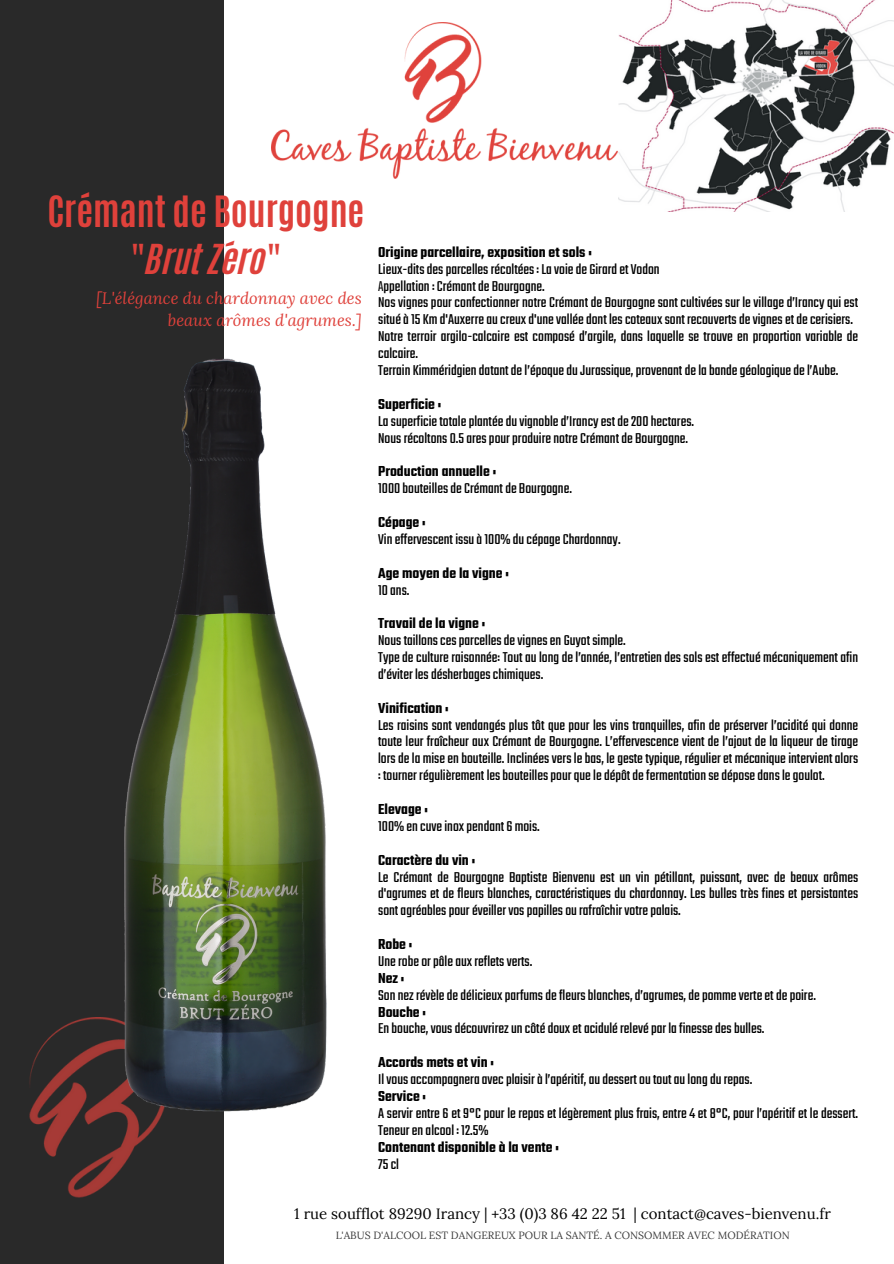
<style>
.page{position:relative;width:894px;height:1264px;background:#fff}
.page>*{position:absolute;margin:0;border:0;box-sizing:border-box;transform-origin:0 0}
.t1{font:700 36px "Antonio";color:#df413b}
.t2{font:34.5px "CA Generated";color:#df413b}
.t3{font:italic 16.5px/22.5px "Lora";color:#df413b;text-align:right}
.t4{font:15.75px/16.8px "Teko";color:#000}
.t5{font:600 15.75px/16.8px "Teko";color:#000}
.t6{font:15px "Lora";color:#000}
.t7{font:10.5px "Lora";color:#000}
.s1{font-family:"Antonio";font-weight:700}
.s2{font-weight:600}
.s3{font-weight:300}
.s4{font-weight:400}
</style>
<div class="page">
<div style="left:0;top:0;width:223px;height:1263px;background:#292929"></div>
<img style="left:29px;top:1017px;width:124px;height:181px">
<img style="left:94px;top:331px;width:233px;height:799px">
<img style="left:271px;top:23px;width:346px;height:155px">
<img style="left:618px;top:0;width:275px;height:211px">
<h2 class="t1" style="left:47px;top:185px;width:318px">Crémant de Bourgogne</h2>
<h2 class="t2" style="left:130px;top:234px;width:153px"><span class="s1">"</span>Brut Zéro<span class="s1">"</span></h2>
<h2 class="t3" style="left:96px;top:286px;width:267px">[L'élégance du chardonnay avec des beaux arômes d'agrumes.]</h2>
<h1 class="t4" style="left:378px;top:245px;width:481px"><span class="s2">Origine parcellaire, exposition et sols :<br></span>Lieux-ditsdesparcellesrécoltées:LavoiedeGirardetVodon<br><span class="s3">A</span>ppellation:Crémantde Bourgogne.<br>Nos vignes pour confectionner notre Crémant de Bourgogne sont cultivées sur le village d’Irancy qui est situéà15Km d'Auxerreaucreuxd'unevalléedont lescoteauxsont recouvertsdevignesetdecerisiers.<br>Notre terroir argilo-calcaire est composé d’argile, dans laquelle se trouve en proportion variable de calcaire.<br>TerrainKimméridgiendatantdel’époqueduJurassique,provenantdelabandegéologiquedel’Aube.</h1>
<h2 class="t4" style="left:378px;top:396px;width:317px"><span class="s2">Superficie :<br></span>Lasuperficietotaleplantéeduvignobled’Irancyestde200hectares.<br>Nousrécoltons0.5arespourproduirenotreCrémantde Bourgogne.</h2>
<h2 class="t4" style="left:378px;top:464px;width:195px"><span class="s2">Production annuelle :<br></span>1000bouteillesdeCrémantde Bourgogne.</h2>
<h2 class="t4" style="left:378px;top:515px;width:244px"><span class="s2">Cépage :<br></span>Vineffervescent issuà100%ducépageChardonnay.</h2>
<h2 class="t5" style="left:378px;top:565px;width:132px">Age moyen de la vigne :<br><span class="s4">10ans.</span></h2>
<h2 class="t4" style="left:378px;top:616px;width:481px"><span class="s2">Travail de la vigne :<br></span>NoustaillonscesparcellesdevignesenGuyotsimple.<br>Type de culture raisonnée: Tout au long de l’année, l’entretien des sols est effectué mécaniquement afin d’éviter lesdésherbageschimiques.</h2>
<h2 class="t4" style="left:378px;top:700px;width:481px"><span class="s2">Vinification :<br></span>Les raisins sont vendangés plus tôt que pour les vins tranquilles, afin de préserver l’acidité qui donne toute leur fraîcheur aux Crémant de Bourgogne. L’effervescence vient de l’ajout de la liqueur de tirage lorsdela miseenbouteille. Inclinéesverslebas, legestetypique, régulieret mécaniqueintervientalors : tourner régulièrement lesbouteillespourqueledépôtdefermentationsedéposedanslegoulot.</h2>
<h2 class="t4" style="left:378px;top:801px;width:163px"><span class="s2">Elevage :<br></span>100%encuveinoxpendant6 mois.</h2>
<h2 class="t4" style="left:378px;top:852px;width:481px"><span class="s2">Caractère du vin :<br></span>Le Crémant de Bourgogne Baptiste Bienvenu est un vin pétillant, puissant, avec de beaux arômes d'agrumes et de fleurs blanches, caractéristiques du chardonnay. Les bulles très fines et persistantes sontagréablespouréveillervospapillesourafraîchirvotrepalais.</h2>
<h2 class="t4" style="left:378px;top:936px;width:439px"><span class="s2">Robe :<br></span>Unerobeorpâleauxrefletsverts.<br><span class="s2">Nez :<br></span>Sonnezrévèlededélicieuxparfumsdefleursblanches,d’agrumes,depommeverteetdepoire.<br><span class="s2">Bouche :<br></span>Enbouche,vousdécouvrirezuncôtédouxetacidulérelevépar lafinessedesbulles.</h2>
<h2 class="t4" style="left:378px;top:1055px;width:481px"><span class="s2">Accords mets et vin :<br></span>Ilvousaccompagneraavecplaisiràl’apéritif,audessertoutoutaulongdurepas.<br><span class="s2">Service :<br></span>A servir entre 6 et 9°C pour le repas et légèrement plus frais, entre 4 et 8°C, pour l’apéritif et le dessert.<br>Teneurenalcool : 12.5%<br><span class="s2">Contenant disponible à la vente :<br></span>75cl</h2>
<p class="t6" style="left:294px;top:1203px;width:538px">1 rue soufflot 89290 Irancy | +33 (0)3 86 42 22 51 | contact@caves-bienvenu.fr</p>
<p class="t7" style="left:335px;top:1228px;width:456px">L'ABUS D'ALCOOL EST DANGEREUX POUR LA SANTÉ. A CONSOMMER AVEC MODÉRATION</p>
</div>
